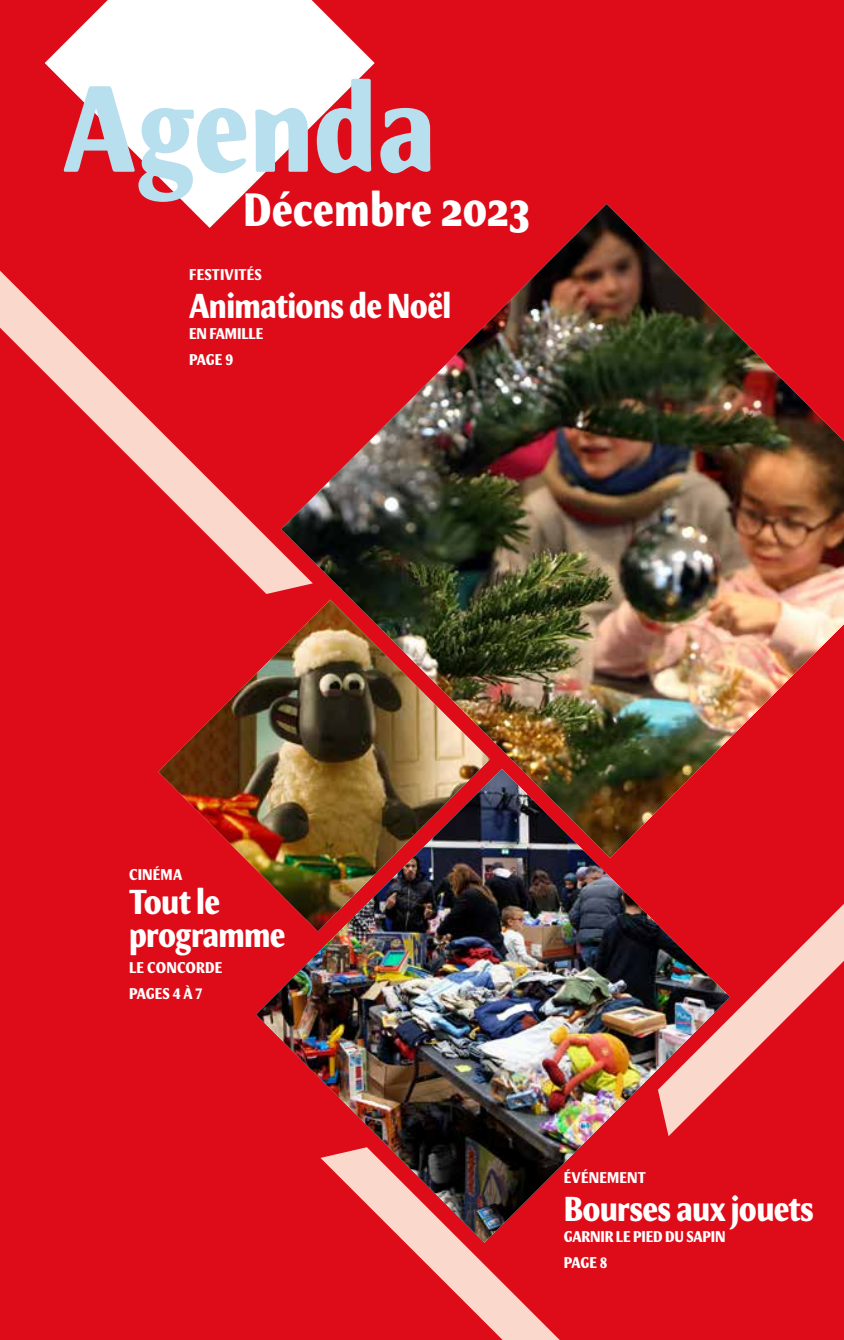
<style>
.page{position:relative;width:844px;height:1340px;background:#fff}
.page>*{position:absolute;margin:0;border:0;box-sizing:border-box;transform-origin:0 0}
.t1{font:700 condensed 123.9px "Meadow Pro";color:#b8dfed}
.t2{font:700 condensed 47.25px "Meadow Pro";color:#fff}
.t3{font:700 condensed 35px/33.2px "Meadow Pro";letter-spacing:-.02em;color:#fff}
.t4{font:700 condensed 15.75px/25.9px "Meadow Pro";letter-spacing:.01em;color:#fff}
.t5{font:700 condensed 15.75px/25.9px "Meadow Pro";letter-spacing:-.01em;color:#fff}
</style>
<div class="page">
<div style="left:0;top:0;width:843px;height:1339px;background:#de0c18"></div>
<svg style="left:730px;top:905px;width:113px;height:170px"></svg>
<svg style="left:0;top:271px;width:281px;height:323px"></svg>
<svg style="left:404px;top:1242px;width:155px;height:97px"></svg>
<svg style="left:45px;top:0;width:329px;height:228px;fill:#fff"></svg>
<img style="left:281px;top:204px;width:562px;height:564px">
<img style="left:256px;top:768px;width:474px;height:474px">
<img style="left:158px;top:599px;width:332px;height:332px">
<h1 class="t1" style="left:63px;top:55px;width:374px">Agenda</h1>
<h2 class="t2" style="left:243px;top:182px;width:288px">Décembre 2023</h2>
<p class="t4" style="left:189px;top:261px;width:74px">FESTIVITÉS</p>
<p class="t3" style="left:189px;top:289px;width:264px">Animations de Noël</p>
<p class="t5" style="left:189px;top:321px;width:75px">EN FAMILLE<br>PAGE 9</p>
<p class="t4" style="left:129px;top:862px;width:55px">CINÉMA</p>
<p class="t3" style="left:129px;top:885px;width:158px">Tout le programme</p>
<p class="t4" style="left:129px;top:954px;width:95px">LE CONCORDE<br>PAGES 4 À 7</p>
<p class="t4" style="left:563px;top:1164px;width:83px">ÉVÉNEMENT</p>
<p class="t3" style="left:563px;top:1192px;width:252px">Bourses aux jouets</p>
<p class="t5" style="left:563px;top:1223px;width:163px">GARNIR LE PIED DU SAPIN<br>PAGE 8</p>
</div>
